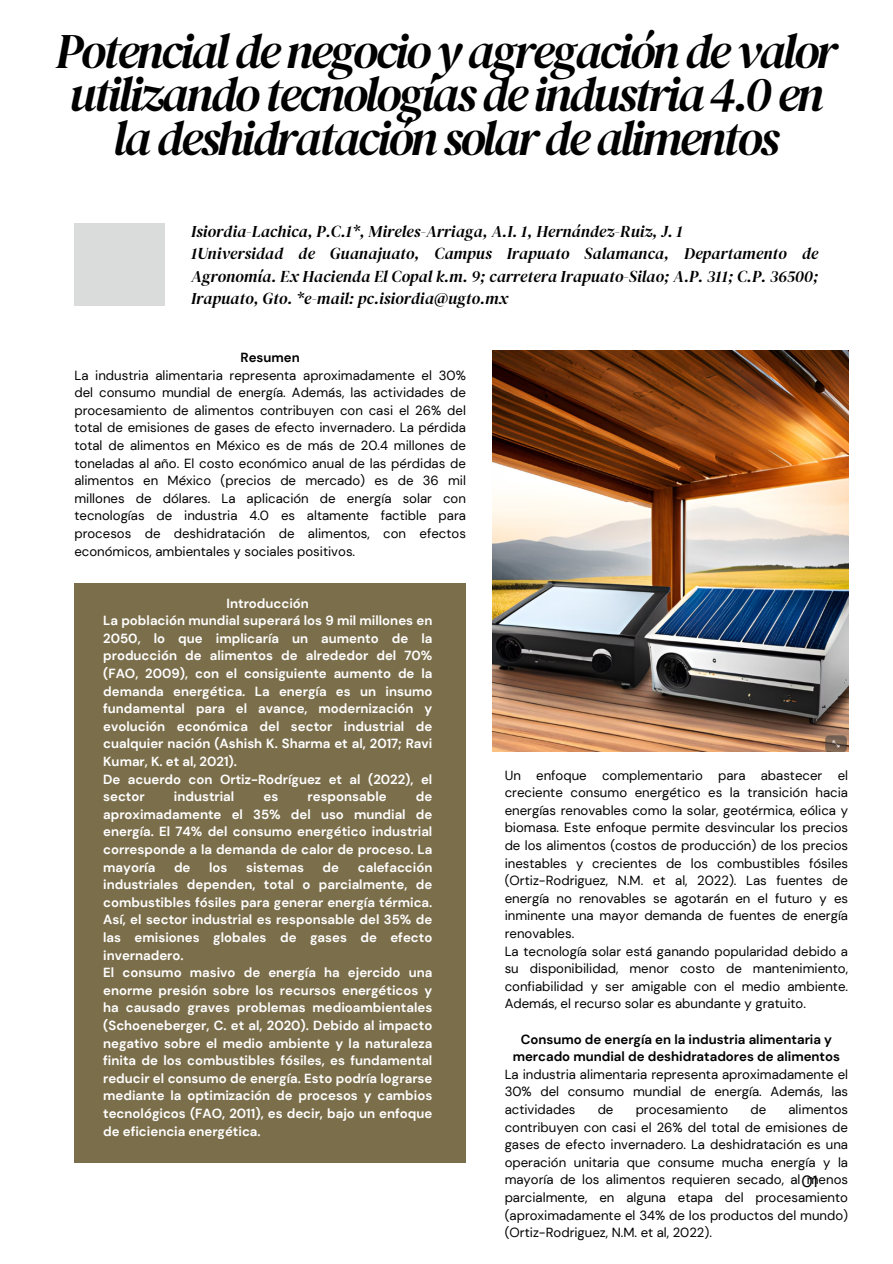
<style>
.page{position:relative;width:893px;height:1264px;background:#fff}
.page>*{position:absolute;margin:0;border:0;box-sizing:border-box;transform-origin:0 0}
.t1{font:italic 48.9px/43.8px "DM Serif Display";letter-spacing:-.06em;color:#000;text-align:center}
.t2{font:italic 16.5px/22.5px "DM Serif Display";color:#000;text-align:justify}
.t3{font:16.2px "DM Sans";color:#000}
.t4{font:13.2px/17.5px "DM Sans";color:#000;text-align:justify}
.t5{font:700 13.2px/17.5px "DM Sans";color:#fff;text-align:justify}
.t6{font:700 13.2px/17.5px "DM Sans";color:#000;text-align:center}
</style>
<div class="page">
<div style="left:74px;top:223px;width:91px;height:83px;background:#dadcdb"></div>
<img style="left:492px;top:350px;width:356px;height:401px">
<div style="left:74px;top:583px;width:392px;height:579px;background:#7b6e4b"></div>
<p class="t1" style="left:56px;top:28px;width:783px">Potencial de negocio y agregación de valor utilizando tecnologías de industria 4.0 en la deshidratación solar de alimentos</p>
<p class="t2" style="left:191px;top:219px;width:493px">Isiordia-Lachica, P.C.1*, Mireles-Arriaga, A.I. 1, Hernández-Ruiz, J. 1</p>
<p class="t2" style="left:191px;top:242px;width:628px">1Universidad de Guanajuato, Campus Irapuato Salamanca, Departamento de Agronomía. Ex Hacienda El Copal k.m. 9; carretera Irapuato-Silao; A.P. 311; C.P. 36500; Irapuato, Gto. *e-mail: pc.isiordia@ugto.mx</p>
<p class="t6" style="left:240px;top:349px;width:61px">Resumen</p>
<p class="t4" style="left:74px;top:366px;width:393px">La industria alimentaria representa aproximadamente el 30% del consumo mundial de energía. Además, las actividades de procesamiento de alimentos contribuyen con casi el 26% del total de emisiones de gases de efecto invernadero. La pérdida total de alimentos en México es de más de 20.4 millones de toneladas al año. El costo económico anual de las pérdidas de alimentos en México (precios de mercado) es de 36 mil millones de dólares. La aplicación de energía solar con tecnologías de industria 4.0 es altamente factible para procesos de deshidratación de alimentos, con efectos económicos, ambientales y sociales positivos.</p>
<p class="t5" style="left:226px;top:594px;width:84px">Introducción</p>
<p class="t5" style="left:103px;top:612px;width:330px">La población mundial superará los 9 mil millones en 2050, lo que implicaría un aumento de la producción de alimentos de alrededor del 70% (FAO, 2009), con el consiguiente aumento de la demanda energética. La energía es un insumo fundamental para el avance, modernización y evolución económica del sector industrial de cualquier nación (Ashish K. Sharma et al, 2017; Ravi Kumar, K. et al, 2021).</p>
<p class="t5" style="left:103px;top:770px;width:330px">De acuerdo con Ortiz-Rodríguez et al (2022), el sector</p>
<p class="t5" style="left:103px;top:788px;width:330px;text-indent:312px">de aproximadamente el 35% del uso mundial de energía. El 74% del consumo energético industrial corresponde a la demanda de calor de proceso. La mayoría</p>
<p class="t5" style="left:174px;top:788px;width:62px">industrial</p>
<p class="t5" style="left:263px;top:788px;width:16px">es</p>
<p class="t5" style="left:307px;top:788px;width:81px">responsable</p>
<p class="t5" style="left:103px;top:858px;width:330px;text-indent:254px">calefacción industriales dependen, total o parcialmente, de combustibles fósiles para generar energía térmica.<br>Así, el sector industrial es responsable del 35% de las emisiones globales de gases de efecto invernadero.</p>
<p class="t5" style="left:103px;top:963px;width:330px">El consumo masivo de energía ha ejercido una enorme presión sobre los recursos energéticos y ha causado graves problemas medioambientales (Schoeneberger, C. et al, 2020). Debido al impacto negativo sobre el medio ambiente y la naturaleza finita de los combustibles fósiles, es fundamental reducir el consumo de energía. Esto podría lograrse mediante la optimización de procesos y cambios tecnológicos (FAO, 2011), es decir, bajo un enfoque de eficiencia energética.</p>
<p class="t5" style="left:174px;top:858px;width:18px">de</p>
<p class="t5" style="left:209px;top:858px;width:20px">los</p>
<p class="t5" style="left:246px;top:858px;width:59px">sistemas</p>
<p class="t5" style="left:322px;top:858px;width:18px">de</p>
<p class="t4" style="left:504px;top:766px;width:345px">Un enfoque complementario para abastecer el creciente consumo energético es la transición hacia energías renovables como la solar, geotérmica, eólica y biomasa. Este enfoque permite desvincular los precios de los alimentos (costos de producción) de los precios inestables y crecientes de los combustibles fósiles (Ortiz-Rodriguez, N.M. et al, 2022). Las fuentes de energía no renovables se agotarán en el futuro y es inminente una mayor demanda de fuentes de energía renovables.</p>
<p class="t4" style="left:504px;top:942px;width:345px">La tecnología solar está ganando popularidad debido a su disponibilidad, menor costo de mantenimiento, confiabilidad y ser amigable con el medio ambiente.<br>Además, el recurso solar es abundante y gratuito.</p>
<p class="t6" style="left:512px;top:1030px;width:329px">Consumo de energía en la industria alimentaria y mercado mundial de deshidratadores de alimentos</p>
<p class="t4" style="left:504px;top:1065px;width:345px">La industria alimentaria representa aproximadamente el 30% del consumo mundial de energía. Además, las actividades</p>
<p class="t4" style="left:504px;top:1100px;width:345px;text-indent:284px">alimentos contribuyen con casi el 26% del total de emisiones de gases de efecto invernadero. La deshidratación es una operación unitaria que consume mucha energía y la mayoría de los alimentos requieren secado, al menos parcialmente, en alguna etapa del procesamiento (aproximadamente el 34% de los productos del mundo) (Ortiz-Rodriguez, N.M. et al, 2022).</p>
<p class="t4" style="left:597px;top:1100px;width:17px">de</p>
<p class="t4" style="left:635px;top:1100px;width:94px">procesamiento</p>
<p class="t4" style="left:750px;top:1100px;width:17px">de</p>
<p class="t3" style="left:801px;top:1171px;width:18px">01</p>
</div>
